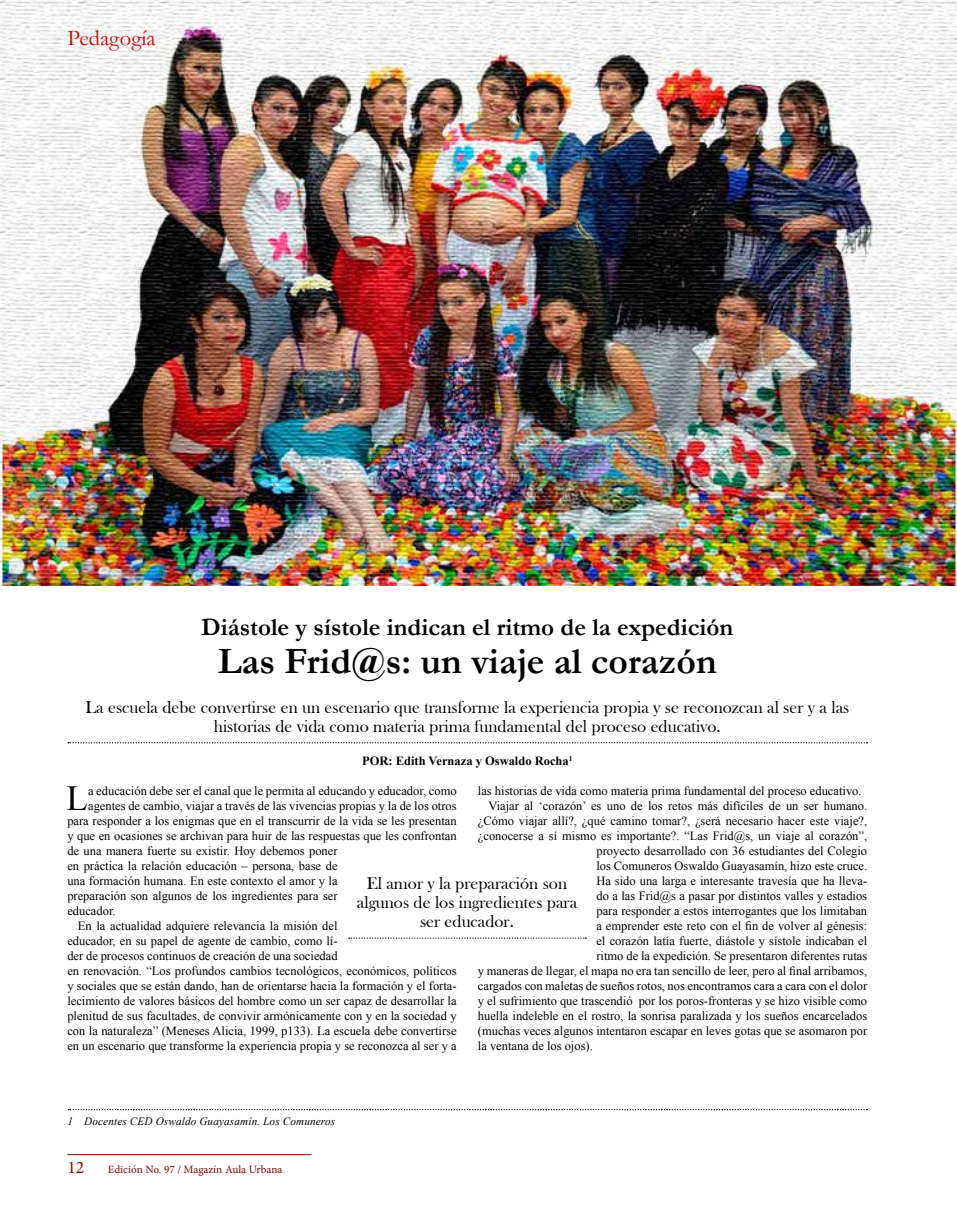
<style>
.page{position:relative;width:957px;height:1205px;background:#fff}
.page>*{position:absolute;margin:0;border:0;box-sizing:border-box;transform-origin:0 0}
.t1{font:700 37.5px "Garamond";color:#000}
.t2{font:35.12px "Times New Roman";color:#000}
.t3{font:700 25px "Garamond";color:#000}
.t4{font:22.5px "Garamond";color:#bf0d00}
.t5{font:17.5px/18.8px "Bask Old Face";color:#000;text-align:center}
.t6{font:17.5px "Minion Pro";color:#800900}
.t7{font:12.5px "Times New Roman";color:#000}
.t8{font:700 12.5px "Times New Roman";color:#000}
.t9{font:italic 11.25px "Times New Roman";letter-spacing:.01em;color:#000}
.t10{font:11.25px "Minion Pro";color:#800900}
</style>
<div class="page">
<hr style="left:67px;top:1154px;width:244px;height:1px;background:#800900">
<svg style="left:68px;top:742px;width:799px;height:1px"></svg>
<svg style="left:68px;top:1109px;width:799px;height:1px"></svg>
<img style="left:0;top:0;width:956px;height:585px">
<svg style="left:349px;top:937px;width:237px;height:2px"></svg>
<h3 class="t4" style="left:68px;top:23px;width:90px">Pedagogía</h3>
<h3 class="t3" style="left:201px;top:610px;width:533px">Diástole y sístole indican el ritmo de la expedición</h3>
<h1 class="t1" style="left:218px;top:635px;width:500px">Las Frid@s: un viaje al corazón</h1>
<h3 class="t5" style="left:86px;top:698px;width:765px">La escuela debe convertirse en un escenario que transforme la experiencia propia y se reconozcan al ser y a las historias de vida como materia prima fundamental del proceso educativo.</h3>
<p class="t8" style="left:362px;top:752px;width:212px">POR: Edith Vernaza y Oswaldo Rocha<sup>1</sup></p>
<h2 class="t2" style="left:67px;top:775px;width:23px">L</h2>
<p class="t7" style="left:88px;top:782px;width:370px">a educación debe ser el canal que le permita al educando y educador, como</p>
<p class="t7" style="left:478px;top:782px;width:385px">las historias de vida como materia prima fundamental del proceso educativo.</p>
<p class="t7" style="left:488px;top:797px;width:380px">Viajar al ‘corazón’ es uno de los retos más difíciles de un ser humano.</p>
<p class="t7" style="left:478px;top:812px;width:391px">¿Cómo viajar allí?, ¿qué camino tomar?, ¿será necesario hacer este viaje?,</p>
<p class="t7" style="left:478px;top:827px;width:391px">¿conocerse a sí mismo es importante?. “Las Frid@s, un viaje al corazón”,</p>
<p class="t7" style="left:596px;top:842px;width:272px">proyecto desarrollado con 36 estudiantes del Colegio</p>
<p class="t7" style="left:596px;top:857px;width:272px">los Comuneros Oswaldo Guayasamín, hizo este cruce.</p>
<p class="t7" style="left:596px;top:872px;width:272px">Ha sido una larga e interesante travesía que ha lleva-</p>
<p class="t7" style="left:596px;top:887px;width:272px">do a las Frid@s a pasar por distintos valles y estadios</p>
<p class="t7" style="left:596px;top:902px;width:272px">para responder a estos interrogantes que los limitaban</p>
<p class="t7" style="left:596px;top:917px;width:272px">a emprender este reto con el fin de volver al génesis:</p>
<p class="t7" style="left:596px;top:932px;width:272px">el corazón latía fuerte, diástole y sístole indicaban el</p>
<p class="t7" style="left:596px;top:947px;width:272px">ritmo de la expedición. Se presentaron diferentes rutas</p>
<p class="t7" style="left:478px;top:962px;width:391px">y maneras de llegar, el mapa no era tan sencillo de leer, pero al final arribamos,</p>
<p class="t7" style="left:478px;top:977px;width:391px">cargados con maletas de sueños rotos, nos encontramos cara a cara con el dolor</p>
<p class="t7" style="left:478px;top:992px;width:391px">y el sufrimiento que trascendió por los poros-fronteras y se hizo visible como</p>
<p class="t7" style="left:478px;top:1007px;width:391px">huella indeleble en el rostro, la sonrisa paralizada y los sueños encarcelados</p>
<p class="t7" style="left:478px;top:1022px;width:391px">(muchas veces algunos intentaron escapar en leves gotas que se asomaron por</p>
<p class="t7" style="left:478px;top:1037px;width:116px">la ventana de los ojos).</p>
<p class="t7" style="left:88px;top:797px;width:370px">agentes de cambio, viajar a través de las vivencias propias y la de los otros</p>
<p class="t7" style="left:67px;top:812px;width:391px">para responder a los enigmas que en el transcurrir de la vida se les presentan</p>
<p class="t7" style="left:67px;top:827px;width:391px">y que en ocasiones se archivan para huir de las respuestas que les confrontan</p>
<p class="t7" style="left:67px;top:842px;width:272px">de una manera fuerte su existir. Hoy debemos poner</p>
<p class="t7" style="left:67px;top:857px;width:272px">en práctica la relación educación – persona, base de</p>
<p class="t7" style="left:67px;top:872px;width:272px">una formación humana. En este contexto el amor y la</p>
<p class="t7" style="left:67px;top:887px;width:272px">preparación son algunos de los ingredientes para ser</p>
<p class="t7" style="left:67px;top:902px;width:50px">educador.</p>
<p class="t7" style="left:78px;top:917px;width:261px">En la actualidad adquiere relevancia la misión del</p>
<p class="t7" style="left:67px;top:932px;width:272px">educador, en su papel de agente de cambio, como lí-</p>
<p class="t7" style="left:67px;top:947px;width:272px">der de procesos continuos de creación de una sociedad</p>
<p class="t7" style="left:67px;top:962px;width:391px">en renovación. “Los profundos cambios tecnológicos, económicos, políticos</p>
<p class="t7" style="left:67px;top:977px;width:391px">y sociales que se están dando, han de orientarse hacia la formación y el forta-</p>
<p class="t7" style="left:67px;top:992px;width:391px">lecimiento de valores básicos del hombre como un ser capaz de desarrollar la</p>
<p class="t7" style="left:67px;top:1007px;width:391px">plenitud de sus facultades, de convivir armónicamente con y en la sociedad y</p>
<p class="t7" style="left:67px;top:1022px;width:391px">con la naturaleza” (Meneses Alicia, 1999, p133). La escuela debe convertirse</p>
<p class="t7" style="left:67px;top:1037px;width:391px">en un escenario que transforme la experiencia propia y se reconozca al ser y a</p>
<h3 class="t5" style="left:357px;top:874px;width:222px">El amor y la preparación son algunos de los ingredientes para ser educador.</h3>
<p class="t9" style="left:68px;top:1113px;width:269px">1 Docentes CED Oswaldo Guayasamín. Los Comuneros</p>
<h3 class="t6" style="left:67px;top:1155px;width:18px">12</h3>
<p class="t10" style="left:108px;top:1161px;width:176px">Edición No. 97 / Magazín Aula Urbana</p>
</div>
